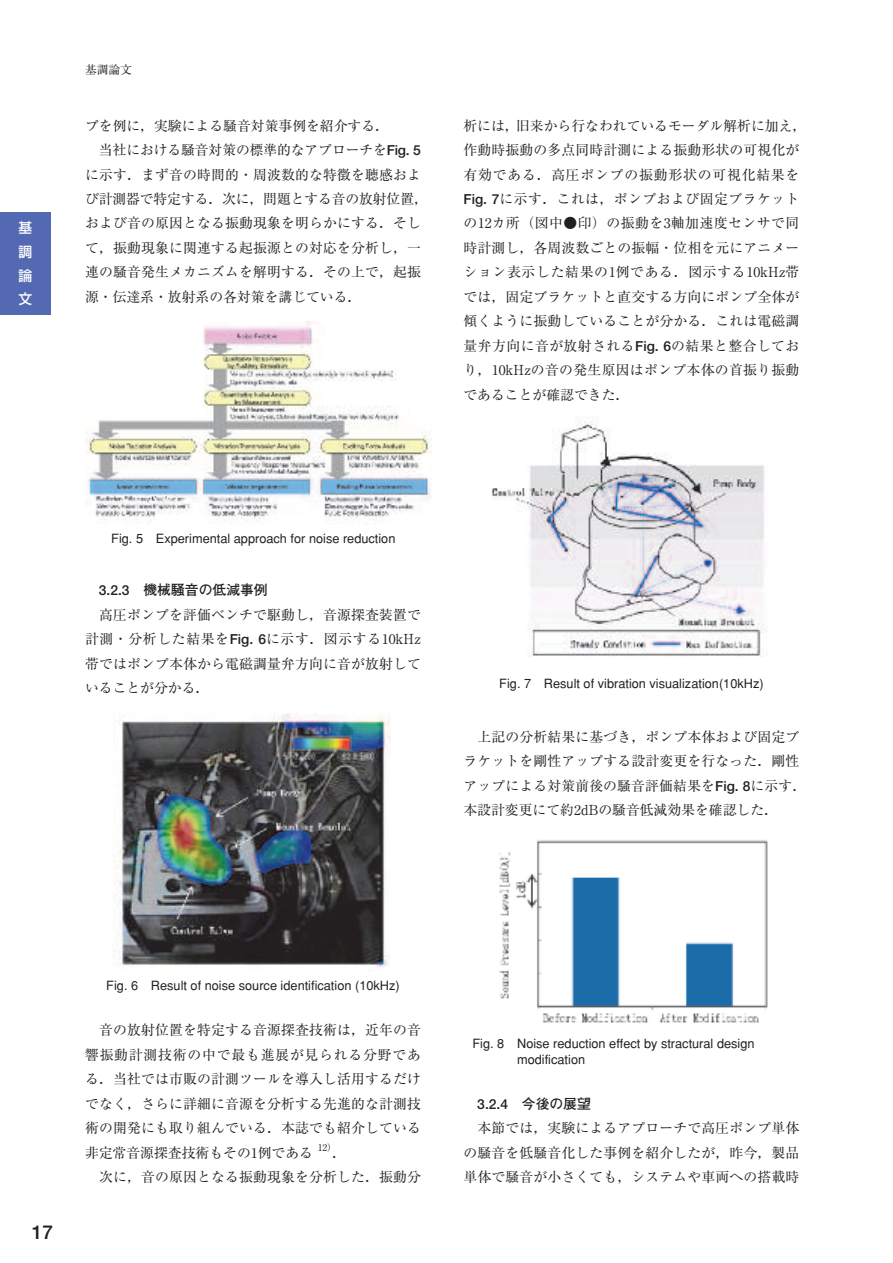
<style>
.page{position:relative;width:893px;height:1263px;background:#fff}
.page>*{position:absolute;margin:0;border:0;box-sizing:border-box;transform-origin:0 0}
.t1{font:700 19.2px "Futo Go B101";color:#231f20}
.t2{font:13.8px/24.5px "Ryumin";letter-spacing:.015em;color:#231f20;text-align:justify}
.t3{font:13.8px "Ryumin";letter-spacing:-.01em;color:#231f20}
.t4{font:700 13.8px "Futo Go B101";color:#231f20}
.t5{font:500 13.8px/23.7px "Shin Go";color:#fff;text-align:justify}
.t6{font:500 12.75px/15.9px "Gothic BBB";color:#231f20}
.t7{font:11.7px "Ryumin";color:#231f20}
.t8{font:9.6px "Ryumin";color:#231f20}
.s1{font-family:"Futo Go B101";font-weight:700}
</style>
<div class="page">
<div style="left:0;top:213px;width:51px;height:102px;background:#5369b1"></div>
<img style="left:86px;top:322px;width:345px;height:201px">
<img style="left:114px;top:714px;width:277px;height:254px">
<img style="left:492px;top:418px;width:275px;height:239px">
<img style="left:499px;top:840px;width:269px;height:183px">
<p class="t5" style="left:19px;top:215px;width:15px">基調論文</p>
<p class="t7" style="left:85px;top:62px;width:48px">基調論文</p>
<p class="t2" style="left:85px;top:113px;width:306px">プを例に，実験による騒音対策事例を紹介する．</p>
<p class="t3" style="left:99px;top:142px;width:323px">当社における騒音対策の標準的なアプローチを<span class="s1">Fig. 5</span></p>
<p class="t2" style="left:85px;top:162px;width:337px">に示す．まず音の時間的・周波数的な特徴を聴感およ</p>
<p class="t3" style="left:85px;top:191px;width:344px">び計測器で特定する．次に，問題とする音の放射位置，</p>
<p class="t2" style="left:85px;top:211px;width:337px">および音の原因となる振動現象を明らかにする．そし</p>
<p class="t2" style="left:85px;top:235px;width:337px">て，振動現象に関連する起振源との対応を分析し，一</p>
<p class="t2" style="left:85px;top:260px;width:337px">連の騒音発生メカニズムを解明する．その上で，起振</p>
<p class="t2" style="left:85px;top:284px;width:278px">源・伝達系・放射系の各対策を講じている．</p>
<p class="t2" style="left:463px;top:113px;width:344px;text-align:left">析には，旧来から行なわれているモーダル解析に加え，作動時振動の多点同時計測による振動形状の可視化が有効である．高圧ポンプの振動形状の可視化結果を<br><span class="s1">Fig. 7</span>に示す．これは，ポンプおよび固定ブラケットの12カ所（図中●印）の振動を3軸加速度センサで同時計測し，各周波数ごとの振幅・位相を元にアニメーション表示した結果の1例である．図示する10kHz帯では，固定ブラケットと直交する方向にポンプ全体が傾くように振動していることが分かる．これは電磁調量弁方向に音が放射される<span class="s1">Fig. 6</span>の結果と整合しており，10kHzの音の発生原因はポンプ本体の首振り振動であることが確認できた．</p>
<p class="t6" style="left:111px;top:530px;width:286px">Fig. 5 Experimental approach for noise reduction</p>
<p class="t4" style="left:99px;top:582px;width:170px">3.2.3 機械騒音の低減事例</p>
<p class="t2" style="left:85px;top:602px;width:337px;text-indent:14px">高圧ポンプを評価ベンチで駆動し，音源探査装置で計測・分析した結果を<span class="s1">Fig. 6</span>に示す．図示する10kHz帯ではポンプ本体から電磁調量弁方向に音が放射していることが分かる．</p>
<p class="t6" style="left:499px;top:676px;width:266px">Fig. 7 Result of vibration visualization(10kHz)</p>
<p class="t2" style="left:463px;top:724px;width:344px;text-align:left;text-indent:14px">上記の分析結果に基づき，ポンプ本体および固定ブラケットを剛性アップする設計変更を行なった．剛性アップによる対策前後の騒音評価結果を<span class="s1">Fig. 8</span>に示す．本設計変更にて約2dBの騒音低減効果を確認した．</p>
<h1 class="t1" style="left:32px;top:1221px;width:23px">17</h1>
<p class="t6" style="left:106px;top:978px;width:295px">Fig. 6 Result of noise source identification (10kHz)</p>
<p class="t2" style="left:85px;top:1018px;width:337px;text-indent:14px">音の放射位置を特定する音源探査技術は，近年の音響振動計測技術の中で最も進展が見られる分野である．当社では市販の計測ツールを導入し活用するだけでなく，さらに詳細に音源を分析する先進的な計測技術の開発にも取り組んでいる．本誌でも紹介している非定常音源探査技術もその1例である</p>
<p class="t8" style="left:318px;top:1142px;width:21px">12）</p>
<p class="t2" style="left:99px;top:1140px;width:323px;text-indent:233px">．<br>次に，音の原因となる振動現象を分析した．振動分</p>
<p class="t6" style="left:517px;top:1036px;width:239px;text-indent:-45px">Fig. 8 Noise reduction effect by stractural design modification</p>
<p class="t4" style="left:477px;top:1095px;width:115px">3.2.4 今後の展望</p>
<p class="t2" style="left:463px;top:1115px;width:337px;text-indent:14px">本節では，実験によるアプローチで高圧ポンプ単体の騒音を低騒音化した事例を紹介したが，昨今，製品単体で騒音が小さくても，システムや車両への搭載時</p>
</div>
